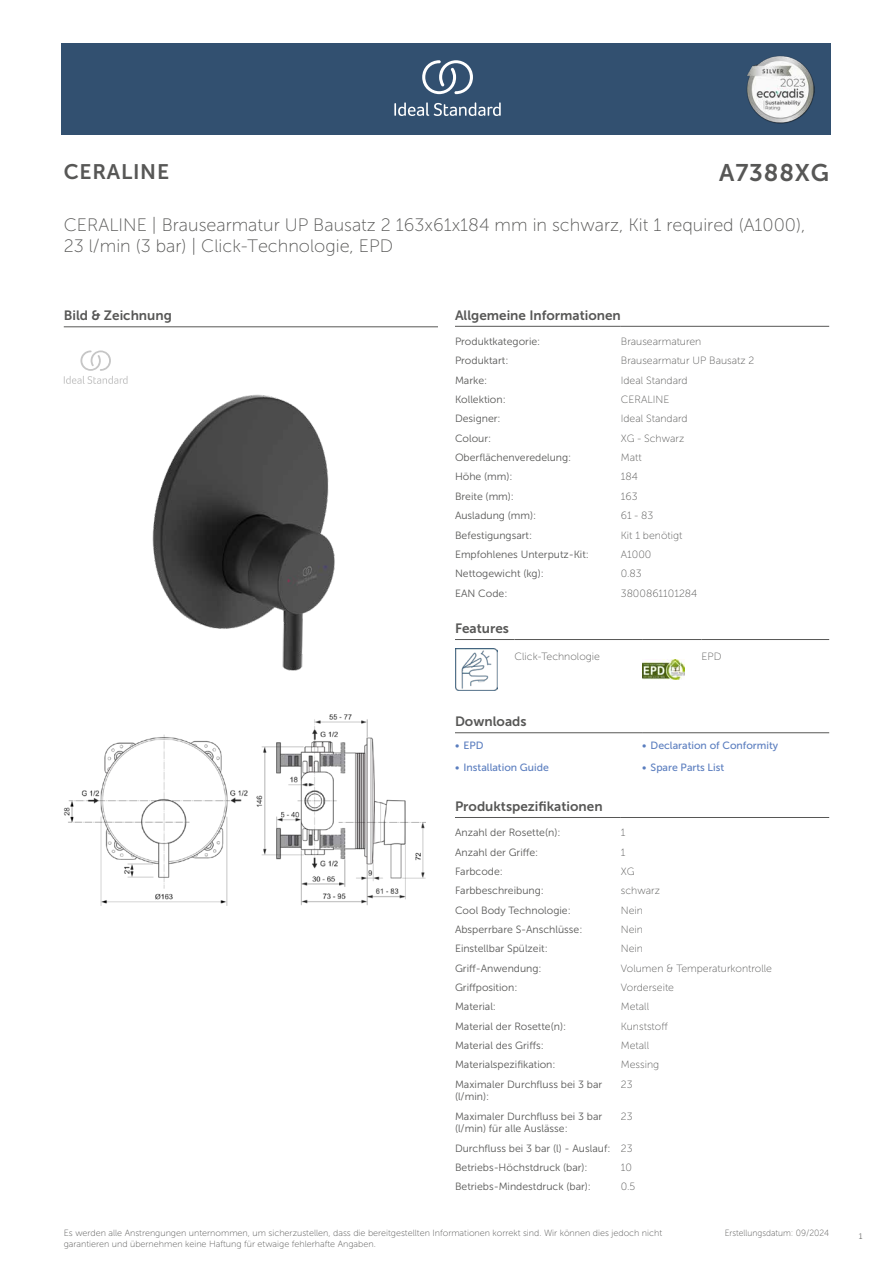
<style>
.page{position:relative;width:893px;height:1263px;background:#fff}
.page>*{position:absolute;margin:0;border:0;box-sizing:border-box;transform-origin:0 0}
.t1{font:24px "Museo Sans 700";letter-spacing:.035em;color:#575756}
.t2{font:21px "Museo Sans 700";letter-spacing:.035em;color:#575756}
.t3{font:18px/21.6px "Museo Sans 100";color:#575756}
.t4{font:13.5px "Museo Sans 700";color:#575756}
.t5{font:10.5px/12.6px "Museo Sans 300";color:#575756}
.t6{font:10.5px "Museo Sans 100";color:#575756}
.t7{font:10.5px "Museo Sans 500";color:#5b7ebf}
.t8{font:9px/10.8px "Museo Sans 100";color:#575756}
.t9{font:9px "Museo Sans 100";color:#575756;scale:.95 1}
.t10{font:300 9px "Calibri";color:#575756;scale:.95 1}
.s1{font-family:"Museo Sans 100"}
</style>
<div class="page">
<div style="left:62px;top:43px;width:769px;height:91px;background:#325070"></div>
<hr style="left:455px;top:326px;width:166px;height:1px;background:#575756">
<hr style="left:621px;top:326px;width:208px;height:1px;background:#575756">
<hr style="left:455px;top:639px;width:59px;height:1px;background:#575756">
<hr style="left:514px;top:639px;width:128px;height:1px;background:#575756">
<hr style="left:642px;top:639px;width:60px;height:1px;background:#575756">
<hr style="left:702px;top:639px;width:127px;height:1px;background:#575756">
<img style="left:455px;top:648px;width:42px;height:43px">
<img style="left:642px;top:659px;width:43px;height:21px">
<hr style="left:455px;top:732px;width:187px;height:1px;background:#575756">
<hr style="left:642px;top:732px;width:187px;height:1px;background:#575756">
<hr style="left:455px;top:817px;width:166px;height:1px;background:#575756">
<hr style="left:621px;top:817px;width:208px;height:1px;background:#575756">
<img style="left:64px;top:714px;width:361px;height:192px">
<hr style="left:64px;top:327px;width:374px;height:1px;background:#575756">
<svg style="left:64px;top:350px;width:64px;height:34px"></svg>
<img style="left:152px;top:395px;width:183px;height:275px">
<svg style="left:394px;top:102px;width:107px;height:14px"></svg>
<svg style="left:422px;top:60px;width:51px;height:34px"></svg>
<img style="left:746px;top:56px;width:68px;height:67px">
<h2 class="t2" style="left:64px;top:160px;width:107px">CERALINE</h2>
<h1 class="t1" style="left:719px;top:160px;width:111px">A7388XG</h1>
<h3 class="t3" style="left:64px;top:214px;width:743px">CERALINE | Brausearmatur UP Bausatz 2 163x61x184 mm in schwarz, Kit 1 required (A1000),<br>23 l/min (3 bar) | Click-Technologie, EPD</h3>
<p class="t4" style="left:64px;top:308px;width:110px">Bild &amp; Zeichnung</p>
<p class="t4" style="left:455px;top:308px;width:167px">Allgemeine Informationen</p>
<p class="t5" style="left:455px;top:335px;width:87px">Produktkategorie:</p>
<p class="t6" style="left:621px;top:336px;width:82px">Brausearmaturen</p>
<p class="t5" style="left:455px;top:354px;width:55px">Produktart:</p>
<p class="t6" style="left:621px;top:355px;width:135px">Brausearmatur UP Bausatz 2</p>
<p class="t5" style="left:455px;top:374px;width:34px">Marke:</p>
<p class="t6" style="left:621px;top:374px;width:68px">Ideal Standard</p>
<p class="t5" style="left:455px;top:393px;width:52px">Kollektion:</p>
<p class="t6" style="left:621px;top:394px;width:50px">CERALINE</p>
<p class="t5" style="left:455px;top:413px;width:47px">Designer:</p>
<p class="t6" style="left:621px;top:413px;width:68px">Ideal Standard</p>
<p class="t5" style="left:455px;top:432px;width:38px">Colour:</p>
<p class="t6" style="left:621px;top:433px;width:65px">XG - Schwarz</p>
<p class="t5" style="left:455px;top:451px;width:118px">Oberflächenveredelung:</p>
<p class="t6" style="left:621px;top:452px;width:22px">Matt</p>
<p class="t5" style="left:455px;top:471px;width:59px">Höhe (mm):</p>
<p class="t6" style="left:621px;top:471px;width:19px">184</p>
<p class="t5" style="left:455px;top:490px;width:61px">Breite (mm):</p>
<p class="t6" style="left:621px;top:491px;width:18px">163</p>
<p class="t5" style="left:455px;top:509px;width:83px">Ausladung (mm):</p>
<p class="t6" style="left:621px;top:510px;width:34px">61 - 83</p>
<p class="t5" style="left:455px;top:529px;width:79px">Befestigungsart:</p>
<p class="t6" style="left:621px;top:529px;width:63px">Kit 1 benötigt</p>
<p class="t5" style="left:455px;top:548px;width:135px">Empfohlenes Unterputz-Kit:</p>
<p class="t6" style="left:621px;top:549px;width:32px">A1000</p>
<p class="t5" style="left:455px;top:567px;width:90px">Nettogewicht (kg):</p>
<p class="t6" style="left:621px;top:568px;width:22px">0.83</p>
<p class="t5" style="left:455px;top:587px;width:54px">EAN Code:</p>
<p class="t6" style="left:621px;top:587px;width:78px">3800861101284</p>
<p class="t4" style="left:455px;top:621px;width:55px">Features</p>
<p class="t6" style="left:514px;top:651px;width:87px">Click-Technologie</p>
<p class="t6" style="left:702px;top:651px;width:21px">EPD</p>
<p class="t4" style="left:455px;top:714px;width:73px">Downloads</p>
<p class="t7" style="left:455px;top:740px;width:30px">• EPD</p>
<p class="t7" style="left:642px;top:740px;width:138px">• Declaration of Conformity</p>
<p class="t7" style="left:455px;top:761px;width:95px">• Installation Guide</p>
<p class="t7" style="left:642px;top:761px;width:84px">• Spare Parts List</p>
<p class="t4" style="left:455px;top:799px;width:149px">Produktspezifikationen</p>
<p class="t5" style="left:455px;top:826px;width:107px">Anzahl der Rosette(n):</p>
<p class="t6" style="left:621px;top:827px;width:6px">1</p>
<p class="t5" style="left:455px;top:846px;width:85px">Anzahl der Griffe:</p>
<p class="t6" style="left:621px;top:846px;width:6px">1</p>
<p class="t5" style="left:455px;top:865px;width:49px">Farbcode:</p>
<p class="t6" style="left:621px;top:866px;width:15px">XG</p>
<p class="t5" style="left:455px;top:884px;width:90px">Farbbeschreibung:</p>
<p class="t6" style="left:621px;top:885px;width:41px">schwarz</p>
<p class="t5" style="left:455px;top:904px;width:117px">Cool Body Technologie:</p>
<p class="t6" style="left:621px;top:904px;width:24px">Nein</p>
<p class="t5" style="left:455px;top:923px;width:129px">Absperrbare S-Anschlüsse:</p>
<p class="t6" style="left:621px;top:924px;width:24px">Nein</p>
<p class="t5" style="left:455px;top:942px;width:94px">Einstellbar Spülzeit:</p>
<p class="t6" style="left:621px;top:943px;width:24px">Nein</p>
<p class="t5" style="left:455px;top:962px;width:88px">Griff-Anwendung:</p>
<p class="t6" style="left:621px;top:962px;width:153px">Volumen &amp; Temperaturkontrolle</p>
<p class="t5" style="left:455px;top:981px;width:64px">Griffposition:</p>
<p class="t6" style="left:621px;top:982px;width:55px">Vorderseite</p>
<p class="t5" style="left:455px;top:1000px;width:43px">Material:</p>
<p class="t6" style="left:621px;top:1001px;width:30px">Metall</p>
<p class="t5" style="left:455px;top:1020px;width:113px">Material der Rosette(n):</p>
<p class="t6" style="left:621px;top:1020px;width:48px">Kunststoff</p>
<p class="t5" style="left:455px;top:1039px;width:90px">Material des Griffs:</p>
<p class="t6" style="left:621px;top:1040px;width:30px">Metall</p>
<p class="t5" style="left:455px;top:1058px;width:102px">Materialspezifikation:</p>
<p class="t6" style="left:621px;top:1059px;width:40px">Messing</p>
<p class="t5" style="left:455px;top:1078px;width:149px">Maximaler Durchfluss bei 3 bar (l/min):</p>
<p class="t6" style="left:621px;top:1078px;width:13px">23</p>
<p class="t5" style="left:455px;top:1110px;width:149px">Maximaler Durchfluss bei 3 bar (l/min) für alle Auslässe:</p>
<p class="t6" style="left:621px;top:1110px;width:13px">23</p>
<p class="t5" style="left:455px;top:1138px;width:179px;line-height:19.4px">Durchfluss bei 3 bar (l) - Auslauf: <span class="s1">23<br></span>Betriebs-Höchstdruck (bar):</p>
<p class="t6" style="left:621px;top:1162px;width:13px">10</p>
<p class="t5" style="left:455px;top:1180px;width:137px">Betriebs-Mindestdruck (bar):</p>
<p class="t6" style="left:621px;top:1181px;width:16px">0.5</p>
<p class="t8" style="left:64px;top:1227px;width:600px">Es werden alle Anstrengungen unternommen, um sicherzustellen, dass die bereitgestellten Informationen korrekt sind. Wir können dies jedoch nicht garantieren und übernehmen keine Haftung für etwaige fehlerhafte Angaben.</p>
<p class="t9" style="left:725px;top:1228px;width:111px">Erstellungsdatum: 09/2024</p>
<p class="t10" style="left:858px;top:1230px;width:6px">1</p>
</div>
